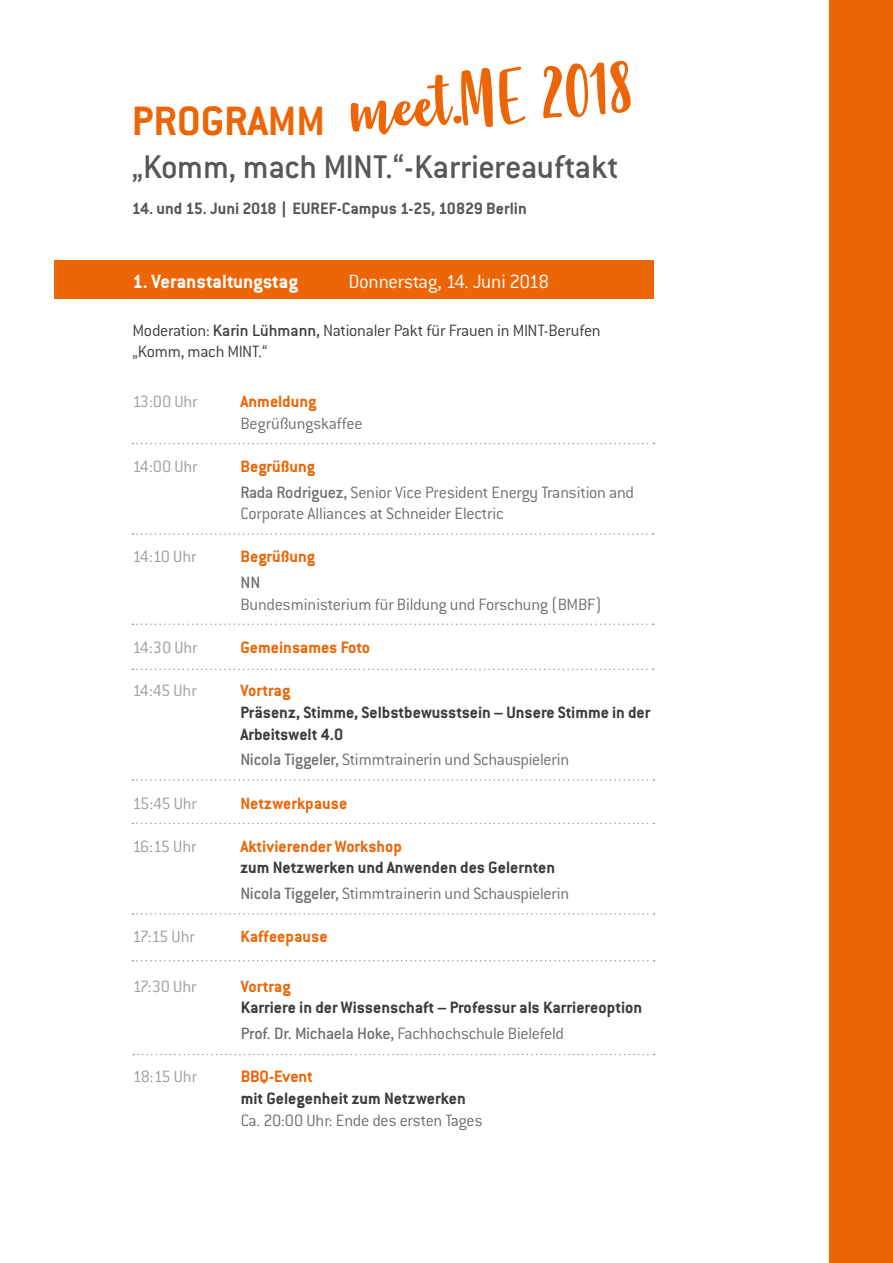
<style>
.page{position:relative;width:893px;height:1263px;background:#fff}
.page>*{position:absolute;margin:0;border:0;box-sizing:border-box;transform-origin:0 0}
.t1{font:90px "Strawberry Blossom";color:#ec6608}
.t2{font:700 45px "Conduit ITC";color:#ec6608}
.t3{font:500 36px "Conduit ITC";letter-spacing:-.015em;color:#575756}
.t4{font:300 21px "Conduit ITC";letter-spacing:-.02em;color:#fff}
.t5{font:700 21px "Conduit ITC";letter-spacing:-.005em;color:#fff}
.t6{font:700 18px/25.8px "Conduit ITC";color:#3c3c3b}
.t7{font:300 18px/25.8px "Conduit ITC";letter-spacing:-.015em;color:#706f6f}
.t8{font:700 18px "Conduit ITC";color:#ec6608}
.t9{font:300 18px "Conduit ITC";color:#9d9d9c}
.t10{font:300 18px/21.6px "Conduit ITC";letter-spacing:-.015em;color:#3c3c3b}
.t11{font:700 18px "Conduit ITC";color:#575756}
.t12{font:500 18px "Conduit ITC";color:#706f6f}
.s1{font-family:"Calibri"}
.s2{font-weight:500}
.s3{font-weight:700;color:#ec6608}
.s4{font-weight:500;color:#706f6f}
.s5{font-weight:300;color:#706f6f}
</style>
<div class="page">
<div style="left:54px;top:260px;width:599px;height:39px;background:#ec6608"></div>
<svg style="left:132px;top:443px;width:522px;height:1px"></svg>
<svg style="left:132px;top:533px;width:522px;height:2px"></svg>
<svg style="left:132px;top:669px;width:522px;height:1px"></svg>
<svg style="left:132px;top:779px;width:522px;height:2px"></svg>
<svg style="left:132px;top:913px;width:523px;height:2px"></svg>
<svg style="left:132px;top:623px;width:522px;height:2px"></svg>
<svg style="left:132px;top:823px;width:522px;height:1px"></svg>
<svg style="left:133px;top:1054px;width:522px;height:1px"></svg>
<svg style="left:132px;top:960px;width:523px;height:1px"></svg>
<div style="left:829px;top:0;width:64px;height:1263px;background:#ec6608"></div>
<h1 class="t1" style="left:347px;top:64px;width:283px;rotate:-4deg">meet.ME 2018</h1>
<h2 class="t2" style="left:132px;top:95px;width:195px">PROGRAMM</h2>
<h3 class="t3" style="left:132px;top:147px;width:488px">„Komm, mach MINT.“-Karriereauftakt</h3>
<p class="t11" style="left:132px;top:198px;width:397px">14. und 15. Juni 2018 <span class="s1">|</span> EUREF-Campus 1-25, 10829 Berlin</p>
<p class="t5" style="left:132px;top:269px;width:167px">1. Veranstaltungstag</p>
<p class="t4" style="left:348px;top:270px;width:202px">Donnerstag, 14. Juni 2018</p>
<p class="t10" style="left:132px;top:319px;width:470px">Moderation: <span class="s2">Karin Lühmann,</span> Nationaler Pakt für Frauen in MINT-Berufen „Komm, mach MINT.“</p>
<p class="t9" style="left:132px;top:392px;width:67px">13:00 Uhr</p>
<p class="t8" style="left:240px;top:391px;width:77px">Anmeldung</p>
<p class="t7" style="left:240px;top:410px;width:124px">Begrüßungskaffee</p>
<p class="t9" style="left:132px;top:456px;width:67px">14:00 Uhr</p>
<p class="t7" style="left:240px;top:453px;width:395px"><span class="s3">Begrüßung<br></span><span class="s2">Rada Rodriguez,</span> Senior Vice President Energy Transition and</p>
<p class="t7" style="left:240px;top:501px;width:265px">Corporate Alliances at Schneider Electric</p>
<p class="t9" style="left:132px;top:547px;width:66px">14:10 Uhr</p>
<p class="t8" style="left:240px;top:546px;width:76px">Begrüßung</p>
<p class="t12" style="left:240px;top:572px;width:21px">NN</p>
<p class="t7" style="left:240px;top:591px;width:363px">Bundesministerium für Bildung und Forschung (BMBF)</p>
<p class="t9" style="left:132px;top:638px;width:67px">14:30 Uhr</p>
<p class="t8" style="left:240px;top:637px;width:131px">Gemeinsames Foto</p>
<p class="t9" style="left:132px;top:681px;width:66px">14:45 Uhr</p>
<p class="t8" style="left:240px;top:680px;width:51px">Vortrag</p>
<p class="t6" style="left:240px;top:701px;width:412px;line-height:21.6px">Präsenz, Stimme, Selbstbewusstsein – Unsere Stimme in der<br>Arbeitswelt 4.0</p>
<p class="t7" style="left:240px;top:747px;width:330px"><span class="s2">Nicola Tiggeler,</span> Stimmtrainerin und Schauspielerin</p>
<p class="t9" style="left:132px;top:793px;width:66px">15:45 Uhr</p>
<p class="t8" style="left:240px;top:792px;width:108px">Netzwerkpause</p>
<p class="t9" style="left:132px;top:836px;width:66px">16:15 Uhr</p>
<p class="t8" style="left:240px;top:836px;width:163px">Aktivierender Workshop</p>
<p class="t6" style="left:240px;top:854px;width:330px">zum Netzwerken und Anwenden des Gelernten<br><span class="s4">Nicola Tiggeler,</span> <span class="s5">Stimmtrainerin und Schauspielerin</span></p>
<p class="t9" style="left:132px;top:927px;width:64px">17:15 Uhr</p>
<p class="t8" style="left:240px;top:926px;width:89px">Kaffeepause</p>
<p class="t9" style="left:133px;top:976px;width:65px">17:30 Uhr</p>
<p class="t8" style="left:241px;top:976px;width:51px">Vortrag</p>
<p class="t6" style="left:241px;top:994px;width:403px">Karriere in der Wissenschaft – Professur als Karriereoption<br><span class="s4">Prof. Dr. Michaela Hoke,</span> <span class="s5">Fachhochschule Bielefeld</span></p>
<p class="t9" style="left:133px;top:1067px;width:66px">18:15 Uhr</p>
<p class="t8" style="left:241px;top:1066px;width:74px">BBQ-Event</p>
<p class="t6" style="left:241px;top:1085px;width:227px">mit Gelegenheit zum Netzwerken</p>
<p class="t7" style="left:241px;top:1107px;width:243px">Ca. 20:00 Uhr: Ende des ersten Tages</p>
</div>
